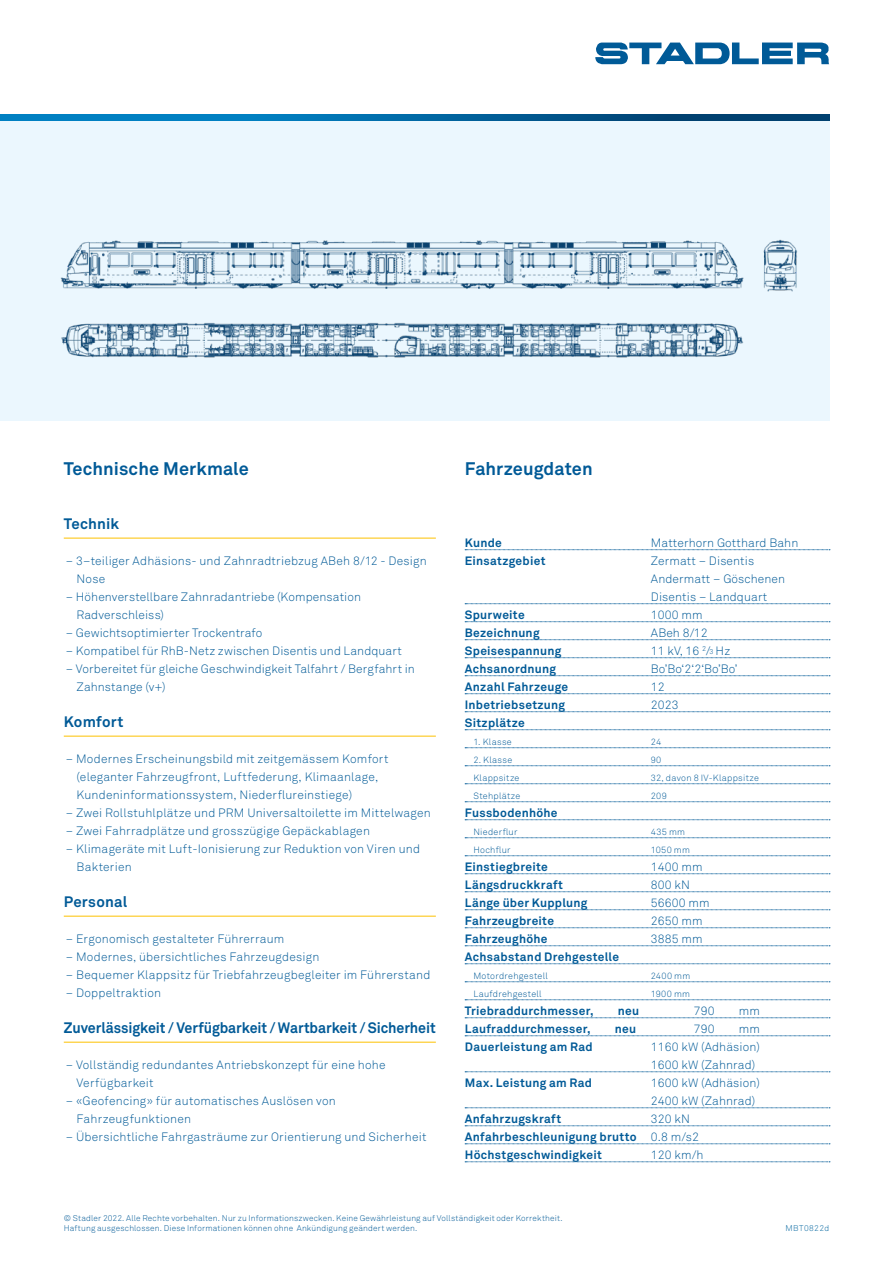
<style>
.page{position:relative;width:893px;height:1263px;background:#fff}
.page>*{position:absolute;margin:0;border:0;box-sizing:border-box;transform-origin:0 0}
.t1{font:700 18px "Akkurat Pro";letter-spacing:.005em;color:#005a97}
.t2{font:700 15px "Akkurat Pro";letter-spacing:-.005em;color:#005a97;scale:.95 1}
.t3{font:700 15px "Akkurat Pro";letter-spacing:.015em;color:#005a97}
.t4{font:700 15px "Akkurat Pro";letter-spacing:-.005em;color:#005a97}
.t5{font:300 12px/18px "Akkurat Pro";letter-spacing:.015em;color:#005a97}
.t6{font:700 12px/18px "Akkurat Pro";letter-spacing:.025em;color:#005a97}
.t7{font:300 9px "Akkurat Pro";letter-spacing:.03em;color:#005a97}
.t8{font:300 8.25px/9.9px "Akkurat Pro";letter-spacing:.02em;color:#005a97}
.t9{font:300 8.25px "Akkurat Pro";letter-spacing:.045em;color:#00659f}
.s1{font-size:7.05px}
.s2{font-weight:300}
</style>
<div class="page">
<svg style="left:595px;top:43px;width:234px;height:21px"></svg>
<div style="left:0;top:115px;width:829px;height:306px;background:#ebf7fe"></div>
<img style="left:60px;top:239px;width:737px;height:119px">
<svg style="left:0;top:115px;width:829px;height:6px;background:#00649e"></svg>
<svg style="left:465px;top:549px;width:365px;height:1px"></svg>
<svg style="left:465px;top:603px;width:365px;height:1px"></svg>
<svg style="left:465px;top:621px;width:365px;height:1px"></svg>
<svg style="left:465px;top:639px;width:365px;height:1px"></svg>
<svg style="left:465px;top:657px;width:365px;height:1px"></svg>
<svg style="left:465px;top:675px;width:365px;height:1px"></svg>
<svg style="left:465px;top:693px;width:365px;height:1px"></svg>
<svg style="left:465px;top:711px;width:365px;height:1px"></svg>
<svg style="left:465px;top:729px;width:365px;height:1px"></svg>
<svg style="left:465px;top:747px;width:365px;height:1px"></svg>
<svg style="left:465px;top:765px;width:365px;height:1px"></svg>
<svg style="left:465px;top:783px;width:365px;height:1px"></svg>
<svg style="left:465px;top:801px;width:365px;height:1px"></svg>
<svg style="left:465px;top:819px;width:365px;height:1px"></svg>
<svg style="left:465px;top:837px;width:365px;height:1px"></svg>
<svg style="left:465px;top:855px;width:365px;height:1px"></svg>
<svg style="left:465px;top:873px;width:365px;height:1px"></svg>
<svg style="left:465px;top:891px;width:365px;height:1px"></svg>
<svg style="left:465px;top:909px;width:365px;height:1px"></svg>
<svg style="left:465px;top:927px;width:365px;height:1px"></svg>
<svg style="left:465px;top:945px;width:365px;height:1px"></svg>
<svg style="left:465px;top:963px;width:365px;height:1px"></svg>
<svg style="left:465px;top:981px;width:365px;height:1px"></svg>
<svg style="left:465px;top:999px;width:365px;height:1px"></svg>
<svg style="left:465px;top:1017px;width:365px;height:1px"></svg>
<svg style="left:465px;top:1035px;width:365px;height:1px"></svg>
<svg style="left:465px;top:1071px;width:365px;height:1px"></svg>
<svg style="left:465px;top:1107px;width:365px;height:1px"></svg>
<svg style="left:465px;top:1125px;width:365px;height:1px"></svg>
<svg style="left:465px;top:1143px;width:365px;height:1px"></svg>
<svg style="left:465px;top:1161px;width:365px;height:1px"></svg>
<hr style="left:64px;top:538px;width:372px;height:1px;background:#fdc100">
<hr style="left:64px;top:736px;width:372px;height:1px;background:#fdc100">
<hr style="left:64px;top:916px;width:372px;height:1px;background:#fdc100">
<hr style="left:64px;top:1042px;width:372px;height:1px;background:#fdc100">
<h1 class="t1" style="left:64px;top:457px;width:186px">Technische Merkmale</h1>
<p class="t4" style="left:64px;top:514px;width:57px">Technik</p>
<p class="t5" style="left:77px;top:551px;width:352px;text-indent:-11px">– 3–teiliger Adhäsions- und Zahnradtriebzug ABeh 8/12 - Design<br>Nose</p>
<p class="t5" style="left:77px;top:587px;width:286px;text-indent:-11px">– Höhenverstellbare Zahnradantriebe (Kompensation<br>Radverschleiss)</p>
<p class="t5" style="left:66px;top:623px;width:198px">– Gewichtsoptimierter Trockentrafo</p>
<p class="t5" style="left:66px;top:641px;width:338px">– Kompatibel für RhB-Netz zwischen Disentis und Landquart</p>
<p class="t5" style="left:77px;top:659px;width:340px;text-indent:-11px">– Vorbereitet für gleiche Geschwindigkeit Talfahrt / Bergfahrt in<br>Zahnstange (v+)</p>
<p class="t3" style="left:64px;top:712px;width:61px">Komfort</p>
<p class="t5" style="left:77px;top:749px;width:314px;text-indent:-11px">– Modernes Erscheinungsbild mit zeitgemässem Komfort (eleganter Fahrzeugfront, Luftfederung, Klimaanlage,<br>Kundeninformationssystem, Niederflureinstiege)</p>
<p class="t5" style="left:66px;top:803px;width:366px">– Zwei Rollstuhlplätze und PRM Universaltoilette im Mittelwagen</p>
<p class="t5" style="left:66px;top:821px;width:306px">– Zwei Fahrradplätze und grosszügige Gepäckablagen</p>
<p class="t5" style="left:77px;top:839px;width:345px;text-indent:-11px">– Klimageräte mit Luft-Ionisierung zur Reduktion von Viren und<br>Bakterien</p>
<p class="t3" style="left:64px;top:892px;width:65px">Personal</p>
<p class="t5" style="left:66px;top:929px;width:220px">– Ergonomisch gestalteter Führerraum</p>
<p class="t5" style="left:66px;top:947px;width:255px">– Modernes, übersichtliches Fahrzeugdesign</p>
<p class="t5" style="left:66px;top:965px;width:366px">– Bequemer Klappsitz für Triebfahrzeugbegleiter im Führerstand</p>
<p class="t5" style="left:66px;top:983px;width:97px">– Doppeltraktion</p>
<p class="t2" style="left:64px;top:1018px;width:393px">Zuverlässigkeit / Verfügbarkeit / Wartbarkeit / Sicherheit</p>
<p class="t5" style="left:77px;top:1055px;width:311px;text-indent:-11px">– Vollständig redundantes Antriebskonzept für eine hohe<br>Verfügbarkeit</p>
<p class="t5" style="left:77px;top:1091px;width:261px;text-indent:-11px">– «Geofencing» für automatisches Auslösen von<br>Fahrzeugfunktionen</p>
<p class="t5" style="left:66px;top:1127px;width:362px">– Übersichtliche Fahrgasträume zur Orientierung und Sicherheit</p>
<h1 class="t1" style="left:465px;top:457px;width:129px">Fahrzeugdaten</h1>
<p class="t6" style="left:465px;top:533px;width:39px">Kunde</p>
<p class="t5" style="left:651px;top:533px;width:149px">Matterhorn Gotthard Bahn</p>
<p class="t6" style="left:465px;top:551px;width:82px">Einsatzgebiet</p>
<p class="t5" style="left:651px;top:551px;width:136px">Zermatt – Disentis<br>Andermatt – Göschenen<br>Disentis – Landquart</p>
<p class="t6" style="left:465px;top:605px;width:61px">Spurweite</p>
<p class="t5" style="left:651px;top:605px;width:53px">1000 mm</p>
<p class="t6" style="left:465px;top:623px;width:76px">Bezeichnung</p>
<p class="t5" style="left:651px;top:623px;width:58px">ABeh 8/12</p>
<p class="t6" style="left:465px;top:641px;width:98px">Speisespannung</p>
<p class="t5" style="left:651px;top:641px;width:81px">11 kV, 16 <sup>2</sup>/<span class="s1">3</span> Hz</p>
<p class="t6" style="left:465px;top:659px;width:93px">Achsanordnung</p>
<p class="t5" style="left:651px;top:659px;width:88px">Bo’Bo‘2‘2‘Bo’Bo’</p>
<p class="t6" style="left:465px;top:677px;width:105px">Anzahl Fahrzeuge</p>
<p class="t5" style="left:651px;top:677px;width:15px">12</p>
<p class="t6" style="left:465px;top:695px;width:102px">Inbetriebsetzung</p>
<p class="t5" style="left:651px;top:695px;width:29px">2023</p>
<p class="t6" style="left:465px;top:713px;width:61px">Sitzplätze</p>
<p class="t7" style="left:473px;top:736px;width:40px">1. Klasse</p>
<p class="t7" style="left:651px;top:736px;width:12px">24</p>
<p class="t7" style="left:473px;top:754px;width:40px">2. Klasse</p>
<p class="t7" style="left:651px;top:754px;width:12px">90</p>
<p class="t7" style="left:473px;top:772px;width:48px">Klappsitze</p>
<p class="t7" style="left:651px;top:772px;width:109px">32, davon 8 IV-Klappsitze</p>
<p class="t7" style="left:473px;top:790px;width:48px">Stehplätze</p>
<p class="t7" style="left:651px;top:790px;width:17px">209</p>
<p class="t6" style="left:465px;top:803px;width:94px">Fussbodenhöhe</p>
<p class="t7" style="left:473px;top:826px;width:46px">Niederflur</p>
<p class="t7" style="left:651px;top:826px;width:36px">435 mm</p>
<p class="t7" style="left:473px;top:844px;width:39px">Hochflur</p>
<p class="t7" style="left:651px;top:844px;width:40px">1050 mm</p>
<p class="t6" style="left:465px;top:857px;width:84px">Einstiegbreite</p>
<p class="t5" style="left:651px;top:857px;width:53px">1400 mm</p>
<p class="t6" style="left:465px;top:875px;width:100px">Längsdruckkraft</p>
<p class="t5" style="left:651px;top:875px;width:40px">800 kN</p>
<p class="t6" style="left:465px;top:893px;width:124px">Länge über Kupplung</p>
<p class="t5" style="left:651px;top:893px;width:60px">56600 mm</p>
<p class="t6" style="left:465px;top:911px;width:91px">Fahrzeugbreite</p>
<p class="t5" style="left:651px;top:911px;width:53px">2650 mm</p>
<p class="t6" style="left:465px;top:929px;width:84px">Fahrzeughöhe</p>
<p class="t5" style="left:651px;top:929px;width:53px">3885 mm</p>
<p class="t6" style="left:465px;top:947px;width:156px">Achsabstand Drehgestelle</p>
<p class="t7" style="left:473px;top:970px;width:76px">Motordrehgestell</p>
<p class="t7" style="left:651px;top:970px;width:41px">2400 mm</p>
<p class="t7" style="left:473px;top:988px;width:70px">Laufdrehgestell</p>
<p class="t7" style="left:651px;top:988px;width:41px">1900 mm</p>
<p class="t6" style="left:465px;top:1001px;width:130px">Triebraddurchmesser,</p>
<p class="t6" style="left:618px;top:1001px;width:23px">neu</p>
<p class="t5" style="left:694px;top:1001px;width:22px">790</p>
<p class="t5" style="left:739px;top:1001px;width:23px">mm</p>
<p class="t6" style="left:465px;top:1019px;width:127px">Laufraddurchmesser,</p>
<p class="t6" style="left:615px;top:1019px;width:23px">neu</p>
<p class="t5" style="left:694px;top:1019px;width:22px">790</p>
<p class="t5" style="left:739px;top:1019px;width:23px">mm</p>
<p class="t6" style="left:465px;top:1037px;width:129px">Dauerleistung am Rad</p>
<p class="t5" style="left:651px;top:1037px;width:111px">1160 kW (Adhäsion)<br>1600 kW (Zahnrad)</p>
<p class="t6" style="left:465px;top:1073px;width:129px">Max. Leistung am Rad</p>
<p class="t5" style="left:651px;top:1073px;width:111px">1600 kW (Adhäsion)<br>2400 kW (Zahnrad)</p>
<p class="t6" style="left:465px;top:1109px;width:98px">Anfahrzugskraft</p>
<p class="t6" style="left:465px;top:1109px;width:236px;text-indent:186px"><span class="s2">320 kN<br></span>Anfahrbeschleunigung brutto <span class="s2">0.8 m/s2<br></span>Höchstgeschwindigkeit</p>
<p class="t5" style="left:651px;top:1145px;width:54px">120 km/h</p>
<p class="t8" style="left:64px;top:1213px;width:500px">© Stadler 2022. Alle Rechte vorbehalten. Nur zu Informationszwecken. Keine Gewährleistung auf Vollständigkeit oder Korrektheit.<br>Haftung ausgeschlossen. Diese Informationen können ohne Ankündigung geändert werden.</p>
<p class="t9" style="left:786px;top:1223px;width:45px">MBT0822d</p>
</div>
